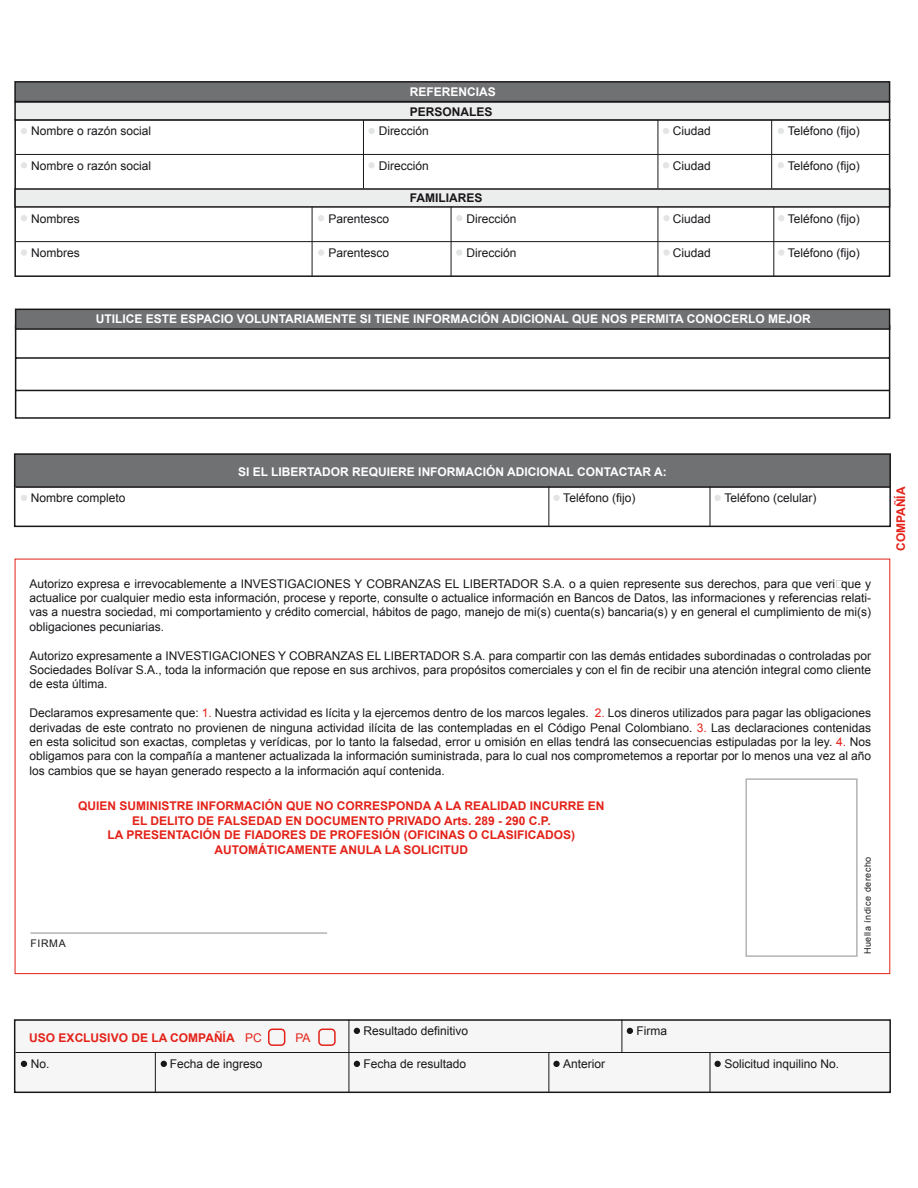
<style>
.page{position:relative;width:918px;height:1188px;background:#fff}
.page>*{position:absolute;margin:0;border:0;box-sizing:border-box;transform-origin:0 0}
.t1{font:12px/14.4px "Arial";color:#1a171b;text-align:justify}
.t2{font:700 12px/14.4px "Arial";color:#e32219;text-align:center}
.t3{font:700 12px "Arial";color:#fff}
.t4{font:700 12px "Arial";color:#1a171b}
.t5{font:12px "Arial";color:#e32219}
.t6{font:10.5px "Arial";letter-spacing:.06em;color:#1a171b}
.t7{font:9px "Arial";letter-spacing:.06em;color:#1a171b}
.s1{color:#e32219}
.s2{font-weight:400}
</style>
<div class="page">
<hr style="left:771px;top:119px;width:1px;height:69px;background:#1a171b">
<hr style="left:658px;top:119px;width:1px;height:69px;background:#1a171b">
<hr style="left:363px;top:119px;width:1px;height:69px;background:#1a171b">
<div style="left:14px;top:119px;width:876px;height:158px;border:2px solid #1a171b"></div>
<svg style="left:837px;top:580px;width:6px;height:8px"></svg>
<div style="left:745px;top:778px;width:113px;height:179px;background:#fff;border:2px solid #b1b3b4"></div>
<hr style="left:30px;top:932px;width:297px;height:2px;background:#b1b3b4">
<div style="left:14px;top:81px;width:876px;height:21px;background:#707173;border:2px solid #1a171b"></div>
<div style="left:14px;top:188px;width:876px;height:20px;background:#eceded;border:2px solid #1a171b"></div>
<div style="left:14px;top:101px;width:876px;height:20px;background:#eceded;border:2px solid #1a171b"></div>
<hr style="left:312px;top:207px;width:1px;height:69px;background:#1a171b">
<svg style="left:21px;top:128px;width:6px;height:6px"></svg>
<svg style="left:21px;top:162px;width:6px;height:6px"></svg>
<svg style="left:21px;top:215px;width:6px;height:6px"></svg>
<div style="left:21px;top:249px;width:6px;height:7px;background:#e3e4e5;border-radius:50%"></div>
<div style="left:368px;top:128px;width:7px;height:6px;background:#e3e4e5;border-radius:50%"></div>
<div style="left:368px;top:162px;width:7px;height:6px;background:#e3e4e5;border-radius:50%"></div>
<svg style="left:318px;top:215px;width:6px;height:6px"></svg>
<div style="left:318px;top:249px;width:6px;height:7px;background:#e3e4e5;border-radius:50%"></div>
<svg style="left:456px;top:215px;width:6px;height:6px"></svg>
<div style="left:456px;top:249px;width:6px;height:7px;background:#e3e4e5;border-radius:50%"></div>
<div style="left:663px;top:215px;width:7px;height:6px;background:#e3e4e5;border-radius:50%"></div>
<div style="left:663px;top:249px;width:7px;height:7px;background:#e3e4e5;border-radius:50%"></div>
<svg style="left:663px;top:128px;width:6px;height:6px"></svg>
<svg style="left:663px;top:162px;width:6px;height:6px"></svg>
<div style="left:778px;top:215px;width:7px;height:6px;background:#e3e4e5;border-radius:50%"></div>
<div style="left:778px;top:249px;width:7px;height:7px;background:#e3e4e5;border-radius:50%"></div>
<svg style="left:778px;top:128px;width:6px;height:6px"></svg>
<svg style="left:778px;top:162px;width:6px;height:6px"></svg>
<hr style="left:16px;top:154px;width:873px;height:1px;background:#1a171b">
<hr style="left:16px;top:241px;width:874px;height:1px;background:#1a171b">
<hr style="left:451px;top:207px;width:1px;height:69px;background:#1a171b">
<hr style="left:658px;top:207px;width:1px;height:69px;background:#1a171b">
<hr style="left:773px;top:207px;width:1px;height:69px;background:#1a171b">
<div style="left:14px;top:1019px;width:877px;height:74px;background:#f6f6f6;border:2px solid #1a171b"></div>
<svg style="left:21px;top:1061px;width:6px;height:6px"></svg>
<svg style="left:161px;top:1061px;width:6px;height:6px"></svg>
<svg style="left:354px;top:1061px;width:6px;height:6px"></svg>
<div style="left:553px;top:1061px;width:7px;height:6px;background:#1a171b;border-radius:50%"></div>
<hr style="left:548px;top:1052px;width:1px;height:40px;background:#1a171b">
<hr style="left:155px;top:1052px;width:1px;height:40px;background:#1a171b">
<hr style="left:349px;top:1052px;width:1px;height:40px;background:#1a171b">
<hr style="left:710px;top:1052px;width:1px;height:40px;background:#1a171b">
<div style="left:714px;top:1061px;width:7px;height:6px;background:#1a171b;border-radius:50%"></div>
<svg style="left:268px;top:1028px;width:68px;height:18px"></svg>
<hr style="left:16px;top:1052px;width:874px;height:1px;background:#1a171b">
<svg style="left:354px;top:1028px;width:6px;height:6px"></svg>
<hr style="left:349px;top:1019px;width:1px;height:34px;background:#1a171b">
<svg style="left:627px;top:1028px;width:6px;height:6px"></svg>
<hr style="left:622px;top:1019px;width:1px;height:33px;background:#1a171b">
<svg style="left:14px;top:324px;width:877px;height:95px"></svg>
<div style="left:15px;top:309px;width:875px;height:21px;background:#707173;border:2px solid #1a171b"></div>
<div style="left:15px;top:454px;width:875px;height:32px;background:#707173"></div>
<hr style="left:16px;top:486px;width:874px;height:2px;background:#1a171b">
<div style="left:14px;top:453px;width:877px;height:74px;border:2px solid #1a171b"></div>
<svg style="left:21px;top:495px;width:6px;height:6px"></svg>
<div style="left:553px;top:495px;width:7px;height:6px;background:#e3e4e5;border-radius:50%"></div>
<hr style="left:548px;top:486px;width:1px;height:40px;background:#1a171b">
<hr style="left:710px;top:486px;width:1px;height:40px;background:#1a171b">
<div style="left:714px;top:495px;width:7px;height:6px;background:#e3e4e5;border-radius:50%"></div>
<p class="t3" style="left:410px;top:83px;width:88px">REFERENCIAS</p>
<p class="t4" style="left:410px;top:104px;width:84px">PERSONALES</p>
<p class="t1" style="left:31px;top:124px;width:122px">Nombre o razón social</p>
<p class="t1" style="left:379px;top:124px;width:52px">D nó i ccer i</p>
<p class="t1" style="left:673px;top:124px;width:40px">C dadu i</p>
<p class="t1" style="left:31px;top:158px;width:122px">Nombre o razón social</p>
<p class="t1" style="left:379px;top:158px;width:52px">D nó i ccer i</p>
<p class="t1" style="left:673px;top:158px;width:40px">C dadu i</p>
<p class="t4" style="left:410px;top:190px;width:74px">FAMILIARES</p>
<p class="t1" style="left:31px;top:211px;width:50px">Nombres</p>
<p class="t1" style="left:328px;top:211px;width:62px">P ocsetnera</p>
<p class="t1" style="left:467px;top:211px;width:52px">Dirección</p>
<p class="t1" style="left:673px;top:211px;width:40px">C dadu i</p>
<p class="t1" style="left:31px;top:246px;width:50px">Nombres</p>
<p class="t1" style="left:328px;top:246px;width:62px">P ocsetnera</p>
<p class="t1" style="left:467px;top:246px;width:52px">Dirección</p>
<p class="t1" style="left:673px;top:246px;width:40px">C dadu i</p>
<p class="t1" style="left:788px;top:124px;width:74px">Teléfono (fijo)</p>
<p class="t1" style="left:788px;top:158px;width:74px">Teléfono (fijo)</p>
<p class="t1" style="left:788px;top:211px;width:74px">Teléfono (fijo)</p>
<p class="t1" style="left:788px;top:246px;width:74px">Teléfono (fijo)</p>
<p class="t3" style="left:96px;top:311px;width:716px">UTILICE ESTE ESPACIO VOLUNTARIAMENTE SI TIENE INFORMACIÓN ADICIONAL QUE NOS PERMITA CONOCERLO MEJOR</p>
<p class="t3" style="left:238px;top:464px;width:430px">SI EL LIBERTADOR REQUIERE INFORMACIÓN ADICIONAL CONTACTAR A:</p>
<p class="t1" style="left:31px;top:491px;width:96px">Nombre completo</p>
<p class="t1" style="left:563px;top:491px;width:74px">Teléfono (fijo)</p>
<p class="t1" style="left:724px;top:491px;width:94px">Teléfono (celular)</p>
<p class="t1" style="left:29px;top:576px;width:843px">Autorizo expresa e irrevocablemente a INVESTIGACIONES Y COBRANZAS EL LIBERTADOR S.A. o a quien represente sus derechos, para que veri que y actualice por cualquier medio esta información, procese y reporte, consulte o actualice información en Bancos de Datos, las informaciones y referencias relati&shy;vas a nuestra sociedad, mi comportamiento y crédito comercial, hábitos de pago, manejo de mi(s) cuenta(s) bancaria(s) y en general el cumplimiento de mi(s) obligaciones pecuniarias.</p>
<p class="t1" style="left:29px;top:648px;width:843px">Autorizo expresamente a INVESTIGACIONES Y COBRANZAS EL LIBERTADOR S.A. para compartir con las demás entidades subordinadas o controladas por Sociedades Bolívar S.A., toda la información que repose en sus archivos, para propósitos comerciales y con el fin de recibir una atención integral como cliente de esta última.</p>
<p class="t1" style="left:29px;top:706px;width:843px">Declaramos expresamente que: <span class="s1">1.</span> Nuestra actividad es lícita y la ejercemos dentro de los marcos legales. <span class="s1">2.</span> Los dineros utilizados para pagar las obligaciones derivadas de este contrato no provienen de ninguna actividad ilícita de las contempladas en el Código Penal Colombiano. <span class="s1">3.</span> Las declaraciones contenidas en esta solicitud son exactas, completas y verídicas, por lo tanto la falsedad, error u omisión en ellas tendrá las consecuencias estipuladas por la ley. <span class="s1">4.</span> Nos obligamos para con la compañía a mantener actualizada la información suministrada, para lo cual nos comprometemos a reportar por lo menos una vez al año los cambios que se hayan generado respecto a la información aquí contenida.</p>
<p class="t2" style="left:78px;top:799px;width:528px">QUIEN SUMINISTRE INFORMACIÓN QUE NO CORRESPONDA A LA REALIDAD INCURRE EN EL DELITO DE FALSEDAD EN DOCUMENTO PRIVADO Arts. 289 - 290 C.P.<br>LA PRESENTACIÓN DE FIADORES DE PROFESIÓN (OFICINAS O CLASIFICADOS)<br>AUTOMÁTICAMENTE ANULA LA SOLICITUD</p>
<p class="t6" style="left:31px;top:936px;width:37px">FIRMA</p>
<p class="t7" style="left:862px;top:954px;width:99px;rotate:-90deg">Huella índice derecho</p>
<p class="t2" style="left:894px;top:551px;width:66px;rotate:-90deg">COMPAÑÍA</p>
<p class="t2" style="left:29px;top:1031px;width:234px">USO EXCLUSIVO DE LA COMPAÑÍA <span class="s2">PC</span></p>
<p class="t5" style="left:295px;top:1030px;width:17px">PA</p>
<p class="t1" style="left:363px;top:1024px;width:106px">Resultado definitivo</p>
<p class="t1" style="left:636px;top:1024px;width:32px">Firma</p>
<p class="t1" style="left:31px;top:1057px;width:20px">N .o</p>
<p class="t1" style="left:170px;top:1057px;width:94px">F ose r gn iedahce</p>
<p class="t1" style="left:363px;top:1057px;width:104px">Fecha de resultado</p>
<p class="t1" style="left:563px;top:1057px;width:44px">A roi retn</p>
<p class="t1" style="left:724px;top:1057px;width:116px">Solicitud inquilino No.</p>
</div>
